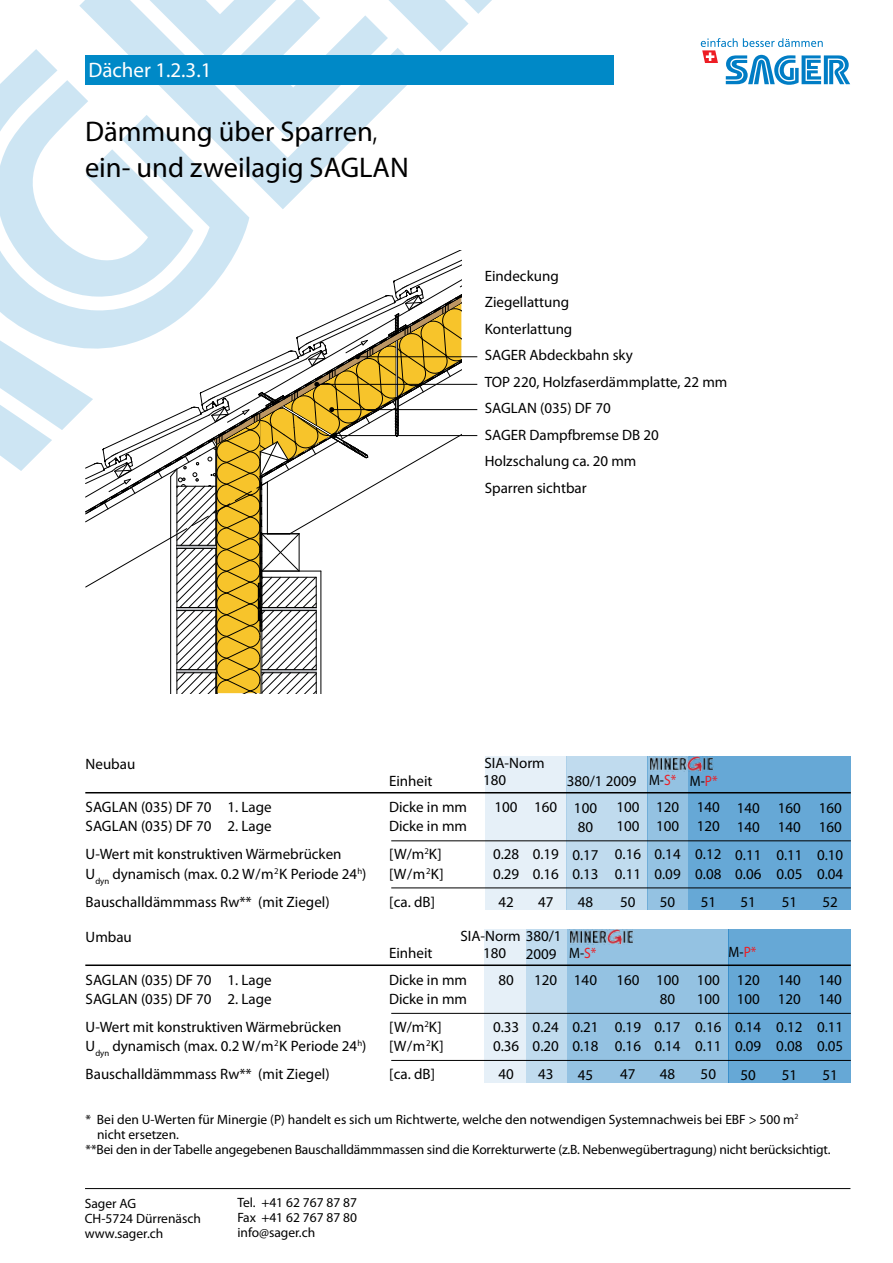
<style>
.page{position:relative;width:893px;height:1263px;background:#fff}
.page>*{position:absolute;margin:0;border:0;box-sizing:border-box;transform-origin:0 0}
.t1{font:28.5px/36px "Myriad Pro";color:#000}
.t2{font:21px "Myriad Pro";color:#fff}
.t3{font:15px/19px "Myriad Pro";color:#000}
.t4{font:15px "Myriad Pro";color:#000;scale:.9 1}
.t5{font:13.5px/15px "Myriad Pro";color:#000}
.s1{color:#ed1d24}
</style>
<div class="page">
<hr style="left:85px;top:1188px;width:765px;height:1px;background:#000">
<div style="left:648px;top:757px;width:40px;height:153px;background:#94c2e2"></div>
<div style="left:566px;top:757px;width:82px;height:153px;background:#c0dbee"></div>
<div style="left:485px;top:757px;width:81px;height:153px;background:#e6f0f8"></div>
<div style="left:567px;top:929px;width:161px;height:153px;background:#94c2e2"></div>
<div style="left:526px;top:929px;width:41px;height:153px;background:#c0dbee"></div>
<div style="left:485px;top:929px;width:41px;height:153px;background:#e6f0f8"></div>
<div style="left:728px;top:929px;width:122px;height:153px;background:#66a8d6"></div>
<div style="left:688px;top:757px;width:163px;height:153px;background:#66a8d6"></div>
<hr style="left:85px;top:964px;width:766px;height:2px;background:#000">
<hr style="left:391px;top:1013px;width:460px;height:1px;background:#000">
<hr style="left:391px;top:1060px;width:460px;height:1px;background:#000">
<img style="left:569px;top:929px;width:65px;height:15px">
<hr style="left:85px;top:792px;width:766px;height:1px;background:#000">
<hr style="left:391px;top:840px;width:460px;height:1px;background:#000">
<hr style="left:391px;top:888px;width:460px;height:1px;background:#000">
<img style="left:650px;top:757px;width:64px;height:15px">
<svg style="left:0;top:0;width:492px;height:693px"></svg>
<hr style="left:358px;top:356px;width:119px;height:1px;background:#000">
<div style="left:85px;top:55px;width:529px;height:30px;background:#0089c7"></div>
<svg style="left:701px;top:38px;width:149px;height:47px"></svg>
<h2 class="t2" style="left:88px;top:57px;width:125px">Dächer 1.2.3.1</h2>
<h1 class="t1" style="left:85px;top:113px;width:325px">Dämmung über Sparren, ein- und zweilagig SAGLAN</h1>
<p class="t3" style="left:485px;top:262px;width:244px;line-height:26.5px">Eindeckung<br>Ziegellattung<br>Konterlattung<br>SAGER Abdeckbahn sky<br>TOP 220, Holzfaserdämmplatte, 22 mm<br>SAGLAN (035) DF 70<br>SAGER Dampfbremse DB 20<br>Holzschalung ca. 20 mm<br>Sparren sichtbar</p>
<p class="t3" style="left:86px;top:754px;width:51px">Neubau</p>
<p class="t3" style="left:389px;top:771px;width:45px">Einheit</p>
<p class="t3" style="left:86px;top:797px;width:188px">SAGLAN (035) DF 70 1. Lage</p>
<p class="t3" style="left:389px;top:797px;width:79px">Dicke in mm</p>
<p class="t3" style="left:86px;top:816px;width:188px">SAGLAN (035) DF 70 2. Lage</p>
<p class="t3" style="left:389px;top:816px;width:79px">Dicke in mm</p>
<p class="t3" style="left:86px;top:845px;width:257px">U-Wert mit konstruktiven Wärmebrücken</p>
<p class="t3" style="left:389px;top:845px;width:54px">[W/m<sup>2</sup>K]</p>
<p class="t3" style="left:86px;top:864px;width:282px">U<sub>dyn</sub> dynamisch (max. 0.2 W/m<sup>2</sup>K Periode 24<sup>h</sup>)</p>
<p class="t3" style="left:389px;top:864px;width:56px">[W/m<sup>2</sup>K]</p>
<p class="t3" style="left:86px;top:892px;width:246px">Bauschalldämmmass Rw** (mit Ziegel)</p>
<p class="t3" style="left:389px;top:892px;width:47px">[ca. dB]</p>
<p class="t3" style="left:484px;top:753px;width:62px">SIA-Norm</p>
<p class="t3" style="left:495px;top:797px;width:25px">100</p>
<p class="t3" style="left:493px;top:845px;width:28px">0.28<br>0.29</p>
<p class="t3" style="left:498px;top:892px;width:17px">42</p>
<p class="t3" style="left:483px;top:771px;width:25px">180</p>
<p class="t3" style="left:567px;top:771px;width:111px">380/1 2009 M-<span class="s1">S*</span></p>
<p class="t3" style="left:534px;top:797px;width:25px">160</p>
<p class="t3" style="left:533px;top:845px;width:28px">0.19<br>0.16</p>
<p class="t3" style="left:538px;top:892px;width:17px">47</p>
<p class="t3" style="left:616px;top:797px;width:25px">100<br>100</p>
<p class="t3" style="left:615px;top:845px;width:28px">0.16<br>0.11</p>
<p class="t3" style="left:620px;top:892px;width:17px">50</p>
<p class="t3" style="left:656px;top:797px;width:25px">120<br>100</p>
<p class="t3" style="left:654px;top:845px;width:28px">0.14<br>0.09</p>
<p class="t3" style="left:660px;top:892px;width:17px">50</p>
<p class="t3" style="left:574px;top:798px;width:25px">100<br>80</p>
<p class="t3" style="left:572px;top:845px;width:28px">0.17<br>0.13</p>
<p class="t3" style="left:578px;top:892px;width:17px">48</p>
<p class="t4" style="left:690px;top:772px;width:32px">M-<span class="s1">P*</span></p>
<p class="t3" style="left:697px;top:797px;width:25px">140<br>120</p>
<p class="t3" style="left:695px;top:845px;width:28px">0.12<br>0.08</p>
<p class="t3" style="left:701px;top:892px;width:17px">51</p>
<p class="t3" style="left:737px;top:798px;width:25px">140<br>140</p>
<p class="t3" style="left:735px;top:845px;width:28px">0.11<br>0.06</p>
<p class="t3" style="left:741px;top:892px;width:17px">51</p>
<p class="t3" style="left:460px;top:926px;width:103px">SIA-Norm 380/1</p>
<p class="t3" style="left:498px;top:970px;width:17px">80</p>
<p class="t3" style="left:493px;top:1017px;width:28px">0.33<br>0.36</p>
<p class="t3" style="left:498px;top:1064px;width:17px">40</p>
<p class="t3" style="left:86px;top:927px;width:48px">Umbau</p>
<p class="t3" style="left:483px;top:943px;width:25px">180</p>
<p class="t3" style="left:526px;top:944px;width:72px">2009 M-<span class="s1">S*</span></p>
<p class="t4" style="left:729px;top:943px;width:32px">M-<span class="s1">P*</span></p>
<p class="t3" style="left:389px;top:943px;width:45px">Einheit</p>
<p class="t3" style="left:86px;top:970px;width:188px">SAGLAN (035) DF 70 1. Lage</p>
<p class="t3" style="left:389px;top:970px;width:79px">Dicke in mm</p>
<p class="t3" style="left:86px;top:989px;width:188px">SAGLAN (035) DF 70 2. Lage</p>
<p class="t3" style="left:389px;top:989px;width:79px">Dicke in mm</p>
<p class="t3" style="left:86px;top:1017px;width:257px">U-Wert mit konstruktiven Wärmebrücken</p>
<p class="t3" style="left:389px;top:1017px;width:54px">[W/m<sup>2</sup>K]</p>
<p class="t3" style="left:86px;top:1036px;width:282px">U<sub>dyn</sub> dynamisch (max. 0.2 W/m<sup>2</sup>K Periode 24<sup>h</sup>)</p>
<p class="t3" style="left:389px;top:1036px;width:56px">[W/m<sup>2</sup>K]</p>
<p class="t3" style="left:86px;top:1064px;width:246px">Bauschalldämmmass Rw** (mit Ziegel)</p>
<p class="t3" style="left:389px;top:1064px;width:47px">[ca. dB]</p>
<p class="t3" style="left:697px;top:970px;width:25px">100<br>100</p>
<p class="t3" style="left:695px;top:1017px;width:28px">0.16<br>0.11</p>
<p class="t3" style="left:701px;top:1064px;width:17px">50</p>
<p class="t3" style="left:534px;top:970px;width:25px">120</p>
<p class="t3" style="left:533px;top:1017px;width:28px">0.24<br>0.20</p>
<p class="t3" style="left:538px;top:1064px;width:17px">43</p>
<p class="t3" style="left:616px;top:970px;width:25px">160</p>
<p class="t3" style="left:615px;top:1017px;width:28px">0.19<br>0.16</p>
<p class="t3" style="left:620px;top:1064px;width:17px">47</p>
<p class="t3" style="left:656px;top:970px;width:25px">100<br>80</p>
<p class="t3" style="left:654px;top:1017px;width:28px">0.17<br>0.14</p>
<p class="t3" style="left:660px;top:1064px;width:17px">48</p>
<p class="t3" style="left:737px;top:970px;width:25px">120<br>100</p>
<p class="t3" style="left:735px;top:1017px;width:28px">0.14<br>0.09</p>
<p class="t3" style="left:740px;top:1065px;width:17px">50</p>
<p class="t3" style="left:574px;top:970px;width:25px">140</p>
<p class="t3" style="left:572px;top:1017px;width:28px">0.21<br>0.18</p>
<p class="t3" style="left:578px;top:1065px;width:17px">45</p>
<p class="t3" style="left:778px;top:798px;width:25px">160<br>140</p>
<p class="t3" style="left:776px;top:845px;width:28px">0.11<br>0.05</p>
<p class="t3" style="left:782px;top:892px;width:17px">51</p>
<p class="t3" style="left:819px;top:798px;width:25px">160<br>160</p>
<p class="t3" style="left:817px;top:845px;width:28px">0.10<br>0.04</p>
<p class="t3" style="left:822px;top:892px;width:17px">52</p>
<p class="t3" style="left:778px;top:970px;width:25px">140<br>120</p>
<p class="t3" style="left:776px;top:1017px;width:28px">0.12<br>0.08</p>
<p class="t3" style="left:782px;top:1065px;width:17px">51</p>
<p class="t3" style="left:819px;top:970px;width:25px">140<br>140</p>
<p class="t3" style="left:817px;top:1017px;width:28px">0.11<br>0.05</p>
<p class="t3" style="left:822px;top:1065px;width:17px">51</p>
<p class="t5" style="left:86px;top:1111px;width:714px">* Bei den U-Werten für Minergie (P) handelt es sich um Richtwerte, welche den notwendigen Systemnachweis bei EBF &gt; 500 m<sup>2</sup></p>
<p class="t5" style="left:97px;top:1126px;width:83px">nicht ersetzen.</p>
<p class="t5" style="left:86px;top:1141px;width:747px">**Bei den in der Tabelle angegebenen Bauschalldämmmassen sind die Korrekturwerte (z.B. Nebenwegübertragung) nicht berücksichtigt.</p>
<p class="t5" style="left:85px;top:1195px;width:118px">Sager AG<br>CH-5724 Dürrenäsch www.sager.ch</p>
<p class="t5" style="left:237px;top:1195px;width:121px;text-align:justify">Tel. +41 62 767 87 87<br>Fax +41 62 767 87 80 info@sager.ch</p>
</div>
